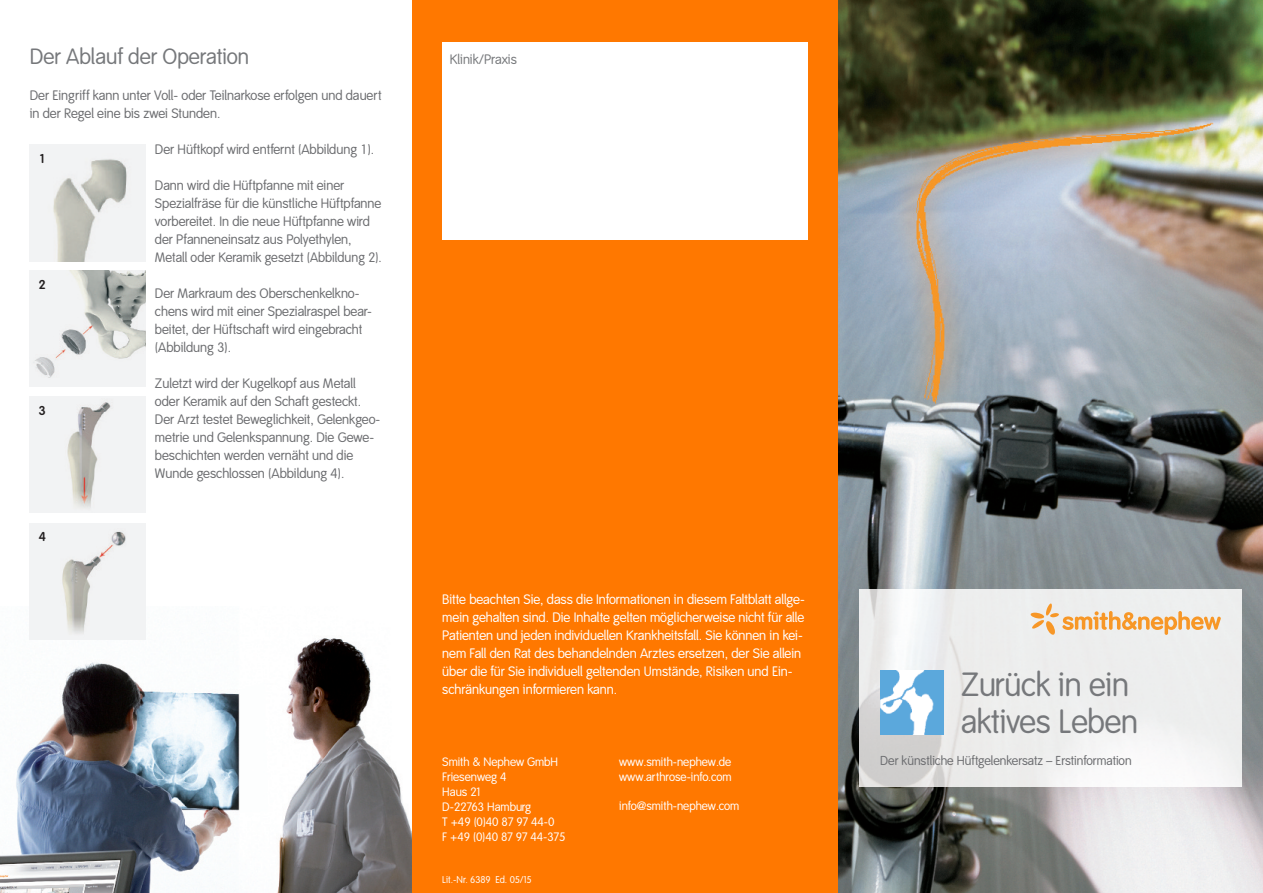
<style>
.page{position:relative;width:1263px;height:893px;background:#fff}
.page>*{position:absolute;margin:0;border:0;box-sizing:border-box;transform-origin:0 0}
.t1{font:33px/37.5px "Smith&Nephew LF";letter-spacing:-.005em;color:#76787b}
.t2{font:21.75px "Smith&Nephew LF";color:#76787b}
.t3{font:13.5px/18px "Smith&Nephew LF";color:#6c6d70}
.t4{font:13.5px/18px "Smith&Nephew LF";color:#fff}
.t5{font:13.5px "Smith&Nephew LF";color:#76787b}
.t6{font:12.75px "Smith&Nephew LF";color:#6c6d70}
.t7{font:700 12.75px "Smith&Nephew LF";color:#231f20}
.t8{font:12px/15px "Smith&Nephew LF";color:#fff}
.t9{font:9.75px "Smith&Nephew LF";color:#fff}
.s1{font-family:"Smith&Nephew TF"}
</style>
<div class="page">
<img style="left:838px;top:0;width:425px;height:893px">
<img style="left:913px;top:119px;width:306px;height:287px">
<img style="left:0;top:606px;width:412px;height:287px">
<div style="left:412px;top:0;width:426px;height:893px;background:#ff7800"></div>
<img style="left:859px;top:590px;width:383px;height:197px">
<svg style="left:1031px;top:603px;width:190px;height:32px;background:#efd7b9"></svg>
<img style="left:880px;top:670px;width:64px;height:64px">
<div style="left:30px;top:145px;width:116px;height:116px;background:#f2f3f4"></div>
<img style="left:53px;top:159px;width:74px;height:102px">
<div style="left:30px;top:271px;width:116px;height:116px;background:#f2f3f4"></div>
<img style="left:35px;top:271px;width:111px;height:107px">
<div style="left:30px;top:397px;width:116px;height:116px;background:#f2f3f4"></div>
<img style="left:67px;top:402px;width:44px;height:106px">
<div style="left:30px;top:523px;width:116px;height:117px;background:#f2f3f4"></div>
<img style="left:62px;top:531px;width:64px;height:102px">
<div style="left:442px;top:43px;width:366px;height:197px;background:#fff"></div>
<h2 class="t2" style="left:30px;top:43px;width:221px">Der Ablauf der Operation</h2>
<p class="t3" style="left:30px;top:86px;width:353px">Der Eingriff kann unter Voll- oder Teilnarkose erfolgen und dauert in der Regel eine bis zwei Stunden.</p>
<p class="t3" style="left:155px;top:140px;width:221px">Der Hüftkopf wird entfernt (Abbildung <span class="s1">1)</span>.</p>
<p class="t3" style="left:155px;top:176px;width:228px">Dann wird die Hüftpfanne mit einer Spezialfräse für die künstliche Hüftpfanne vorbereitet. In die neue Hüftpfanne wird der Pfanneneinsatz aus Polyethylen, Metall oder Keramik gesetzt (Abbildung <span class="s1">2)</span>.</p>
<p class="t3" style="left:155px;top:284px;width:218px">Der Markraum des Oberschenkelkno&shy;chens wird mit einer Spezialraspel bear&shy;beitet, der Hüftschaft wird eingebracht (Abbildung <span class="s1">3)</span>.</p>
<p class="t3" style="left:155px;top:374px;width:227px">Zuletzt wird der Kugelkopf aus Metall oder Keramik auf den Schaft gesteckt.<br>Der Arzt testet Beweglichkeit, Gelenkgeo&shy;metrie und Gelenkspannung. Die Gewe&shy;beschichten werden vernäht und die Wunde geschlossen (Abbildung <span class="s1">4)</span>.</p>
<p class="t7" style="left:40px;top:151px;width:6px">1</p>
<p class="t7" style="left:39px;top:277px;width:8px">2</p>
<p class="t7" style="left:39px;top:403px;width:8px">3</p>
<p class="t7" style="left:39px;top:529px;width:9px">4</p>
<p class="t5" style="left:450px;top:51px;width:69px">Klinik/Praxis</p>
<p class="t4" style="left:442px;top:590px;width:364px">Bitte beachten Sie, dass die Informationen in diesem Faltblatt allge&shy;mein gehalten sind. Die Inhalte gelten möglicherweise nicht für alle Patienten und jeden individuellen Krankheitsfall. Sie können in kei&shy;nem Fall den Rat des behandelnden Arztes ersetzen, der Sie allein über die für Sie individuell geltenden Umstände, Risiken und Ein&shy;schränkungen informieren kann.</p>
<p class="t8" style="left:442px;top:755px;width:125px">Smith &amp; Nephew GmbH<br>Friesenweg 4<br>Haus 21<br>D-22763 Hamburg<br>T +49 (0)40 87 97 44-0<br>F +49 (0)40 87 97 44-375</p>
<p class="t8" style="left:619px;top:755px;width:114px;line-height:14.4px">www.smith-nephew.de www.arthrose-info.com</p>
<p class="t8" style="left:619px;top:798px;width:122px">info@smith-nephew.com</p>
<p class="t9" style="left:442px;top:874px;width:91px">Lit.-Nr. 6389 Ed. 05/15</p>
<h1 class="t1" style="left:961px;top:666px;width:178px">Zurück in ein aktives Leben</h1>
<p class="t6" style="left:880px;top:753px;width:253px">Der künstliche Hüftgelenkersatz – Erstinformation</p>
</div>
